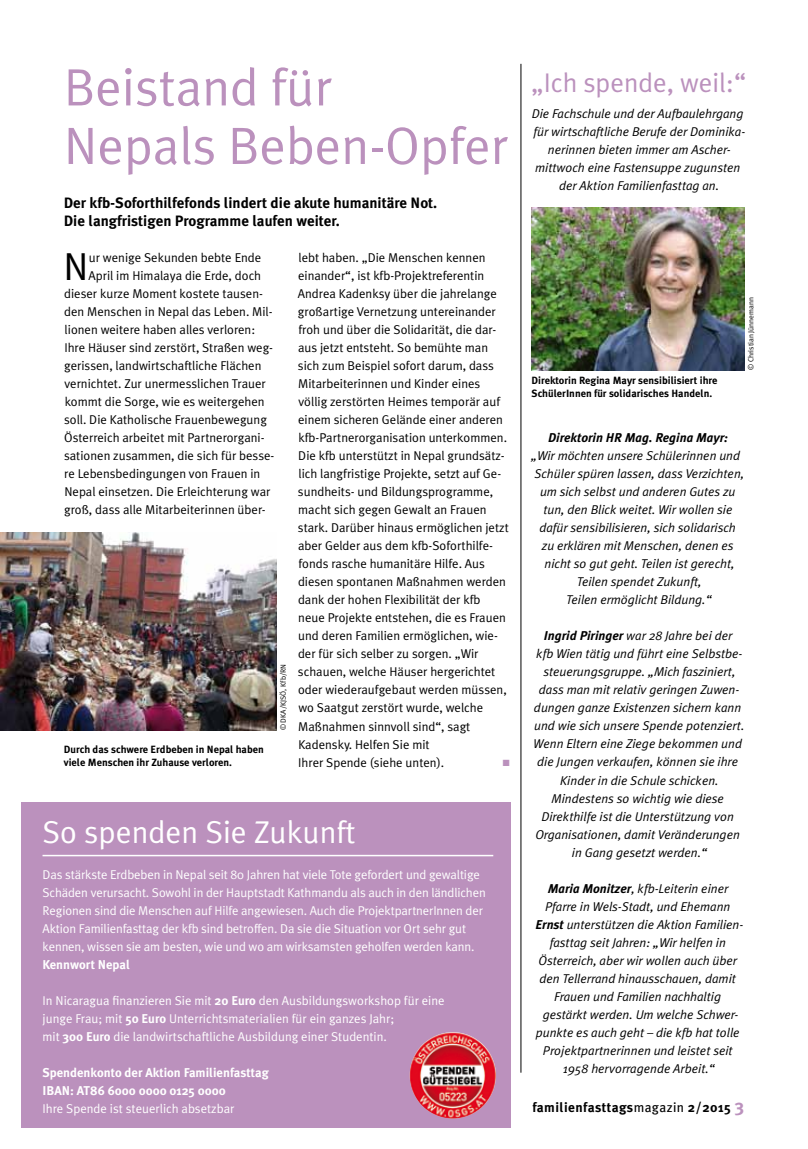
<style>
.page{position:relative;width:808px;height:1149px;background:#fff}
.page>*{position:absolute;margin:0;border:0;box-sizing:border-box;transform-origin:0 0}
.t1{font:52.5px/58.5px "Meta Plus Normal";color:#bb91bd}
.t2{font:39px "Meta Plus Normal";color:#000}
.t3{font:31.5px "Meta Plus Normal";color:#fff}
.t4{font:27px "Meta Plus Normal";color:#bb91bd}
.t5{font:700 15px/18px "Meta Plus";color:#000}
.t6{font:700 13.5px "Meta Plus";letter-spacing:.03em;color:#000}
.t7{font:12.75px/18px "Meta Plus Normal";color:#000}
.t8{font:italic 12.75px/18px "Meta Plus Normal";color:#000;text-align:center}
.t9{font:12.75px/18px "Meta Plus Normal";letter-spacing:-.01em;color:#fff}
.t10{font:700 12.75px/18px "Meta Plus";color:#fff}
.t11{font:italic 700 12.75px "Meta Plus";color:#000}
.t12{font:700 10.5px/13.5px "Meta Plus";color:#000}
.t13{font:9px "Zapf Dingbats ITC";color:#bb91bd}
.t14{font:7.5px "Meta Plus Normal";color:#000}
.s1{font-family:"Meta Plus";font-weight:700}
.s2{font-weight:400}
.s3{font-size:18px;color:#bb91bd}
</style>
<div class="page">
<hr style="left:520px;top:64px;width:1px;height:1008px;background:#000">
<img style="left:531px;top:208px;width:213px;height:162px">
<img style="left:0;top:532px;width:276px;height:198px">
<div style="left:21px;top:802px;width:489px;height:325px;background:#bb91bd"></div>
<hr style="left:43px;top:854px;width:450px;height:2px;background:#fff">
<img style="left:410px;top:1031px;width:86px;height:87px;border-radius:43px">
<h1 class="t1" style="left:64px;top:57px;width:446px">Beistand für<br>Nepals Beben-Opfer</h1>
<p class="t5" style="left:64px;top:194px;width:375px">Der kfb-Soforthilfefonds lindert die akute humanitäre N ot.<br>Die langfristigen Programme laufen weiter.</p>
<h2 class="t2" style="left:63px;top:244px;width:26px">N</h2>
<p class="t7" style="left:89px;top:248px;width:174px">ur wenige Sekunden bebte Ende</p>
<p class="t7" style="left:89px;top:266px;width:174px">April im Himalaya die Erde, doch</p>
<p class="t7" style="left:64px;top:284px;width:200px">dieser kurze Moment kostete tausen-</p>
<p class="t7" style="left:64px;top:302px;width:210px">den Menschen in Nepal das Leben. Mil-</p>
<p class="t7" style="left:65px;top:320px;width:192px">lionen weitere haben alles verloren:</p>
<p class="t7" style="left:64px;top:338px;width:210px">Ihre Häuser sind zerstört, Straßen weg-</p>
<p class="t7" style="left:64px;top:356px;width:199px">gerissen, landwirtschaftliche Flächen</p>
<p class="t7" style="left:64px;top:374px;width:203px">vernichtet. Zur unermesslichen Trauer</p>
<p class="t7" style="left:65px;top:392px;width:201px">kommt die Sorge, wie es weitergehen</p>
<p class="t7" style="left:64px;top:410px;width:204px">soll. Die Katholische Frauenbewegung</p>
<p class="t7" style="left:64px;top:428px;width:202px">Österreich arbeitet mit Partnerorgani-</p>
<p class="t7" style="left:64px;top:446px;width:212px">sationen zusammen, die sich für besse-</p>
<p class="t7" style="left:64px;top:464px;width:198px">re Lebensbedingungen von Frauen in</p>
<p class="t7" style="left:64px;top:482px;width:208px">Nepal einsetzen. Die Erleichterung war</p>
<p class="t7" style="left:64px;top:500px;width:203px">groß, dass alle Mitarbeiterinnen über-</p>
<p class="t12" style="left:64px;top:742px;width:202px">Durch das schwere Erdbeben in N epal haben viele Menschen ihr Zuhause verloren.</p>
<p class="t14" style="left:279px;top:730px;width:68px;rotate:-90deg">© DKA/KJSÖ, Kfb/RN</p>
<p class="t7" style="left:298px;top:248px;width:212px">lebt haben. „Die Menschen kennen einander“, ist kfb-Projektreferentin Andrea Kadenksy über die jahrelange großartige Vernetzung untereinander froh und über die Solidarität, die dar&shy;aus jetzt entsteht. So bemühte man sich zum Beispiel sofort darum, dass Mitarbeiterinnen und Kinder eines völlig zerstörten Heimes temporär auf einem sicheren Gelände einer anderen kfb-Partnerorganisation unterkommen.<br>Die kfb unterstützt in Nepal grundsätz&shy;lich langfristige Projekte, setzt auf Ge&shy;sundheits- und Bildungsprogramme, macht sich gegen Gewalt an Frauen stark. Darüber hinaus ermöglichen jetzt aber Gelder aus dem kfb-Soforthilfe&shy;fonds rasche humanitäre Hilfe. Aus diesen spontanen Maßnahmen werden dank der hohen Flexibilität der kfb neue Projekte entstehen, die es Frauen und deren Familien ermöglichen, wie&shy;der für sich selber zu sorgen. „Wir schauen, welche Häuser hergerichtet oder wiederaufgebaut werden müssen, wo Saatgut zerstört wurde, welche Maßnahmen sinnvoll sind“, sagt Kadensky. Helfen Sie mit<br>Ihrer Spende (siehe unten).</p>
<p class="t13" style="left:503px;top:758px;width:8px">■</p>
<h3 class="t3" style="left:43px;top:813px;width:315px">So spenden Sie Zukunft</h3>
<p class="t9" style="left:43px;top:865px;width:445px">Das stärkste Erdbeben in Nepal seit 80 Jahren hat viele Tote gefordert und gewaltige Schäden verursacht. Sowohl in der Hauptstadt Kathmandu als auch in den ländlichen Regionen sind die Menschen auf Hilfe angewiesen. Auch die ProjektpartnerInnen der Aktion Familienfasttag der kfb sind betroffen. Da sie die Situation vor Ort sehr gut kennen, wissen sie am besten, wie und wo am wirksamsten geholfen werden kann.</p>
<p class="t10" style="left:43px;top:955px;width:89px">Kennwort N epal</p>
<p class="t9" style="left:43px;top:991px;width:404px">In Nicaragua finanzieren Sie mit <span class="s1">20 Euro</span> den Ausbildungsworkshop für eine junge Frau; mit <span class="s1">50 Euro</span> Unterrichtsmaterialien für ein ganzes Jahr;<br>mit <span class="s1">300 Euro</span> die landwirtschaftliche Ausbildung einer Studentin.</p>
<p class="t10" style="left:43px;top:1063px;width:228px">Spendenkonto der Aktion Familienfasttag<br>I BAN : AT86 6000 0000 0125 0000</p>
<p class="t9" style="left:43px;top:1099px;width:193px">Ihre Spende ist steuerlich absetzbar</p>
<h3 class="t4" style="left:531px;top:67px;width:217px">„Ich spende, weil:“</h3>
<p class="t8" style="left:532px;top:104px;width:215px">Die Fachschule und der Aufbaulehrgang für wirtschaftliche Berufe der Dominika&shy;nerinnen bieten immer am Ascher&shy;mittwoch eine Fastensuppe zugunsten der Aktion Familienfasttag an.</p>
<p class="t12" style="left:531px;top:373px;width:187px">Direktorin Regina Mayr sensibilisiert ihre<br>SchülerI nnen für solidarisches Handeln.</p>
<p class="t14" style="left:747px;top:370px;width:74px;rotate:-90deg">© Christian Jünnemann</p>
<p class="t11" style="left:548px;top:430px;width:182px">Direktorin HR Mag. Regina Mayr:</p>
<p class="t8" style="left:531px;top:446px;width:215px">„Wir möchten unsere Schülerinnen und Schüler spüren lassen, dass Verzichten, um sich selbst und anderen Gutes zu tun, den Blick weitet. Wir wollen sie dafür sensibilisieren, sich solidarisch<br>zu erklären mit Menschen, denen es nicht so gut geht. Teilen ist gerecht, Teilen spendet Zukunft,<br>Teilen ermöglicht Bildung.“</p>
<p class="t8" style="left:533px;top:626px;width:213px"><span class="s1">Ingrid Piringer</span> war 28 Jahre bei der<br>kfb Wien tätig und führt eine Selbstbe&shy;steuerungsgruppe. „Mich fasziniert, dass man mit relativ geringen Zuwen&shy;dungen ganze Existenzen sichern kann und wie sich unsere Spende potenziert.<br>Wenn Eltern eine Ziege bekommen und die Jungen verkaufen, können sie ihre Kinder in die Schule schicken.<br>Mindestens so wichtig wie diese Direkthilfe ist die Unterstützung von Organisationen, damit Veränderungen in Gang gesetzt werden.“</p>
<p class="t8" style="left:535px;top:878px;width:209px"><span class="s1">Maria Monitzer</span>, kfb-Leiterin einer Pfarre in Wels-Stadt, und Ehemann <span class="s1">Ernst</span> unterstützen die Aktion Familien&shy;fasttag seit Jahren: „Wir helfen in Österreich, aber wir wollen auch über den Tellerrand hinausschauen, damit Frauen und Familien nachhaltig gestärkt werden. Um welche Schwer&shy;punkte es auch geht – die kfb hat tolle Projektpartnerinnen und leistet seit 1958 hervorragende Arbeit.“</p>
<p class="t6" style="left:532px;top:1098px;width:213px">familienfasttags<span class="s2">magazin</span> 2/2015 <span class="s3">3</span></p>
</div>
